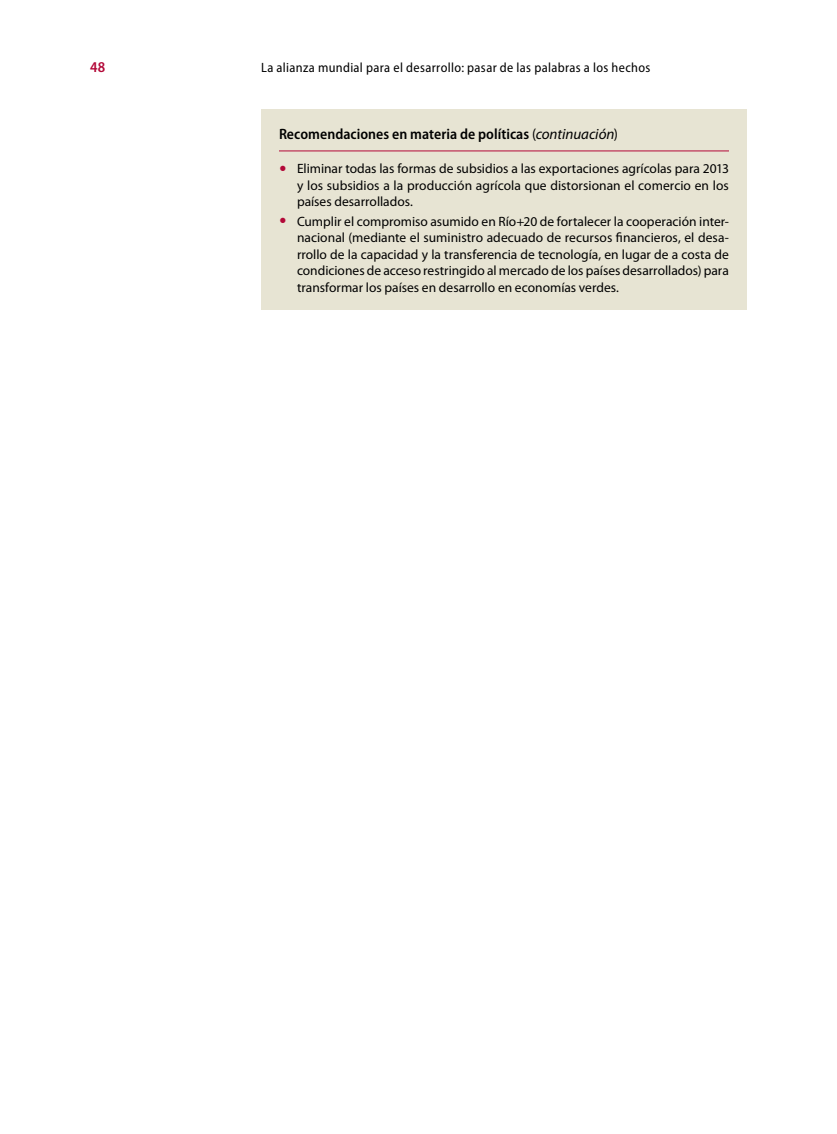
<style>
.page{position:relative;width:837px;height:1134px;background:#fff}
.page>*{position:absolute;margin:0;border:0;box-sizing:border-box;transform-origin:0 0}
.t1{font:600 semi-condensed 15px "Myriad Pro";letter-spacing:.005em;color:#000}
.t2{font:600 semi-condensed 15px "Myriad Pro";color:#b30838}
.t3{font:13.5px/16.5px "Myriad Pro";color:#000;text-align:justify}
.t4{font:semi-condensed 13.5px "Myriad Pro";letter-spacing:.025em;color:#000}
.s1{font-weight:400}
.s2{font-weight:400;font-style:italic;font-stretch:normal}
</style>
<div class="page">
<div style="left:261px;top:110px;width:486px;height:200px;background:#e7e4d3"></div>
<hr style="left:279px;top:151px;width:450px;height:1px;background:#b30838">
<p class="t2" style="left:90px;top:59px;width:17px">48</p>
<p class="t4" style="left:261px;top:60px;width:391px">La alianza mundial para el desarrollo: pasar de las palabras a los hechos</p>
<p class="t1" style="left:279px;top:125px;width:341px">Recomendaciones en materia de políticas <span class="s1">(</span><span class="s2">continuación</span><span class="s1">)</span></p>
<p class="t3" style="left:297px;top:160px;width:434px">Eliminar todas las formas de subsidios a las exportaciones agrícolas para 2013 y los subsidios a la producción agrícola que distorsionan el comercio en los países desarrollados.</p>
<p class="t3" style="left:297px;top:213px;width:433px">Cumplir el compromiso asumido en Río+20 de fortalecer la cooperación inter&shy;nacional (mediante el suministro adecuado de recursos financieros, el desa&shy;rrollo de la capacidad y la transferencia de tecnología, en lugar de a costa de condiciones de acceso restringido al mercado de los países desarrollados) para transformar los países en desarrollo en economías verdes.</p>
</div>
